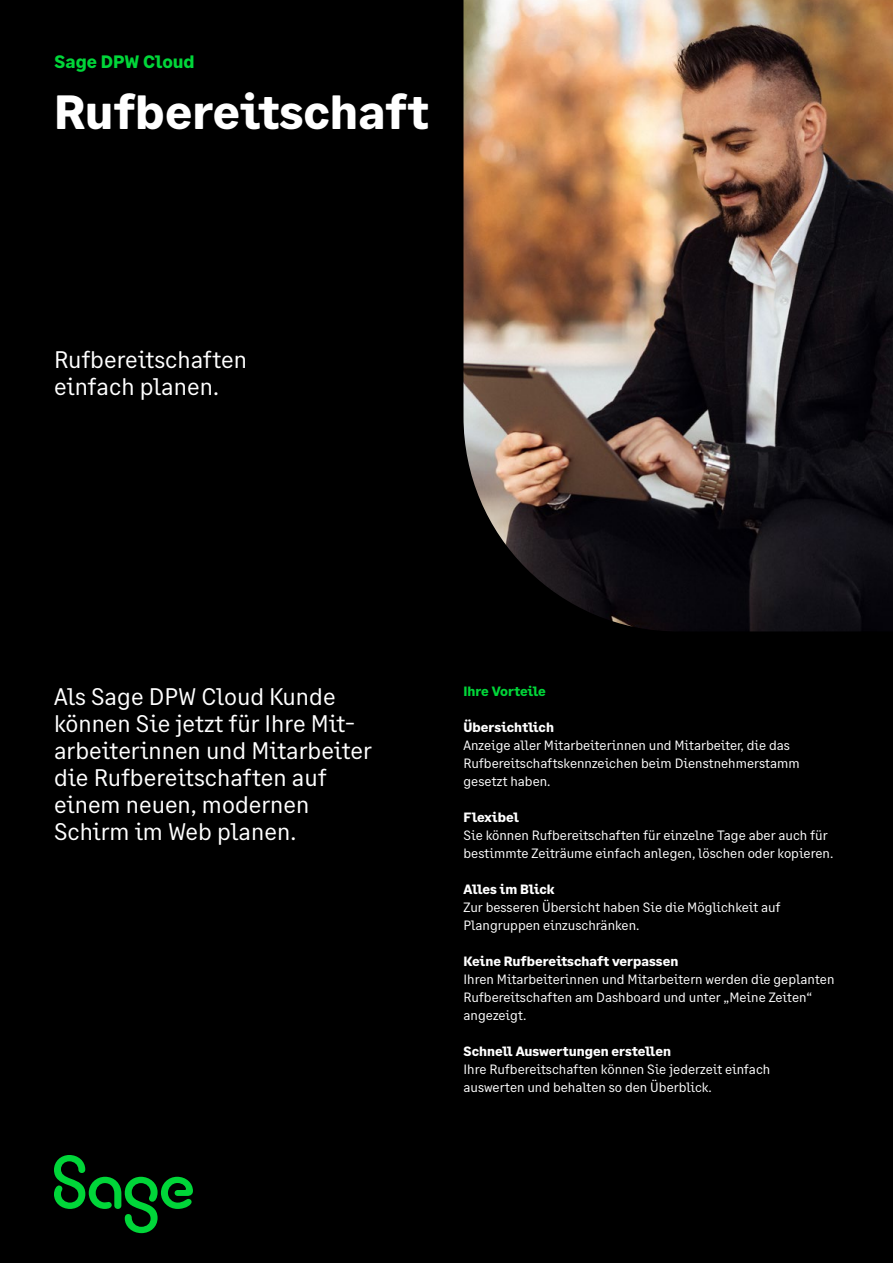
<style>
.page{position:relative;width:893px;height:1263px;background:#000}
.page>*{position:absolute;margin:0;border:0;box-sizing:border-box;transform-origin:0 0}
.t1{font:700 48px "Sage Text";color:#fff}
.t2{font:24px/27px "Sage Text";color:#fff}
.t3{font:700 18px "Sage Text";color:#00d639}
.t4{font:13.5px/18px "Sage Text";color:#fff}
.t5{font:700 13.5px "Sage Text";color:#fff}
.t6{font:700 13.5px "Sage Text";letter-spacing:-.005em;color:#00d639}
</style>
<div class="page">
<img style="left:463px;top:0;width:430px;height:631px">
<svg style="left:54px;top:1155px;width:139px;height:78px"></svg>
<h3 class="t3" style="left:55px;top:51px;width:142px">Sage DPW Cloud</h3>
<h1 class="t1" style="left:54px;top:82px;width:376px">Rufbereitschaft</h1>
<h2 class="t2" style="left:54px;top:346px;width:195px">Rufbereitschaften einfach planen.</h2>
<h2 class="t2" style="left:54px;top:683px;width:319px">Als Sage DPW Cloud Kunde können Sie jetzt für Ihre Mit&shy;arbeiterinnen und Mitarbeiter die Rufbereitschaften auf einem neuen, modernen<br>Schirm im Web planen.</h2>
<p class="t6" style="left:463px;top:683px;width:84px">Ihre Vorteile</p>
<p class="t5" style="left:463px;top:719px;width:92px">Übersichtlich</p>
<p class="t4" style="left:463px;top:737px;width:338px">Anzeige aller Mitarbeiterinnen und Mitarbeiter, die das<br>Rufbereitschaftskennzeichen beim Dienstnehmerstamm gesetzt haben.</p>
<p class="t5" style="left:463px;top:809px;width:57px">Flexibel</p>
<p class="t4" style="left:463px;top:827px;width:371px">Sie können Rufbereitschaften für einzelne Tage aber auch für bestimmte Zeiträume einfach anlegen, löschen oder kopieren.</p>
<p class="t5" style="left:463px;top:881px;width:93px">Alles im Blick</p>
<p class="t4" style="left:463px;top:899px;width:319px">Zur besseren Übersicht haben Sie die Möglichkeit auf<br>Plangruppen einzuschränken.</p>
<p class="t5" style="left:463px;top:953px;width:216px">Keine Rufbereitschaft verpassen</p>
<p class="t4" style="left:463px;top:971px;width:372px">Ihren Mitarbeiterinnen und Mitarbeitern werden die geplanten<br>Rufbereitschaften am Dashboard und unter „Meine Zeiten“ angezeigt.</p>
<p class="t5" style="left:463px;top:1043px;width:209px">Schnell Auswertungen erstellen</p>
<p class="t4" style="left:463px;top:1061px;width:308px">Ihre Rufbereitschaften können Sie jederzeit einfach auswerten und behalten so den Überblick.</p>
</div>
